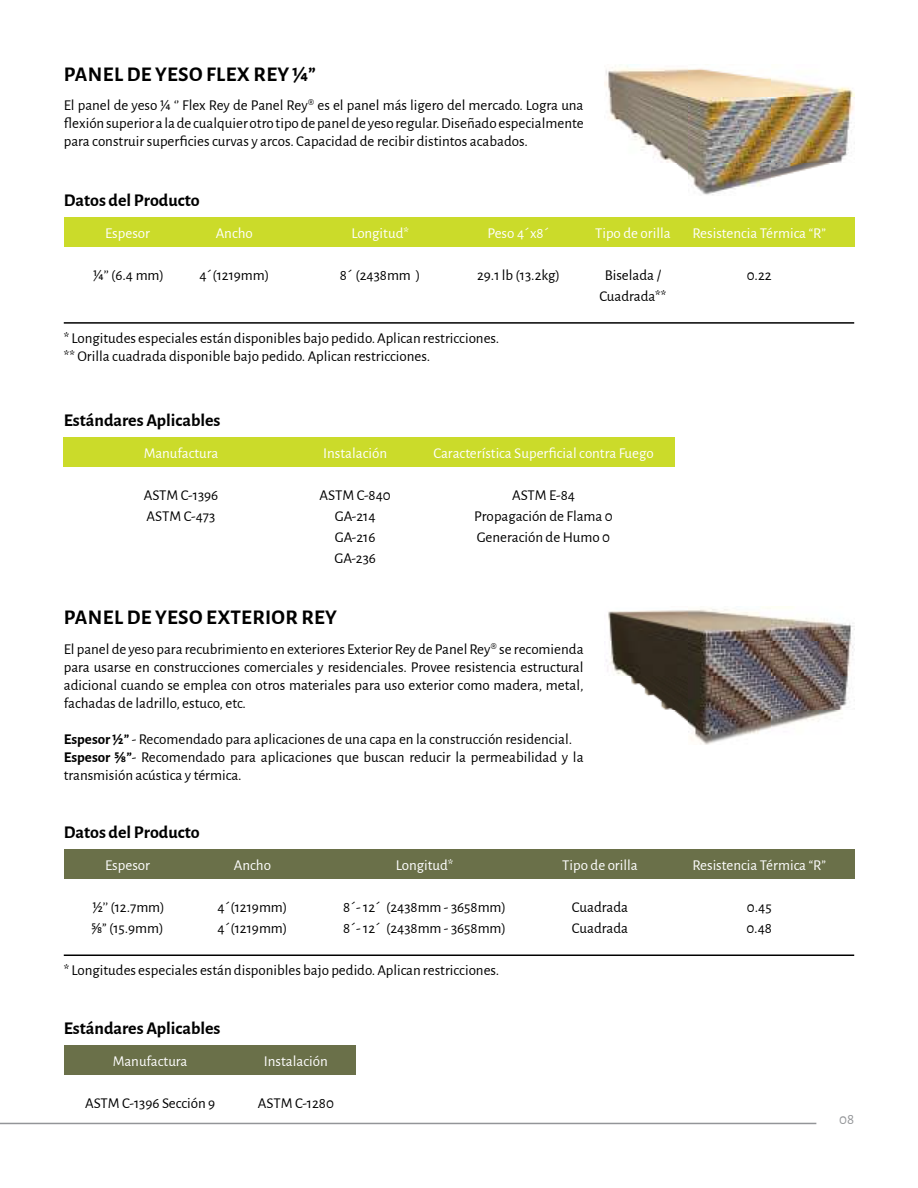
<style>
.page{position:relative;width:918px;height:1188px;background:#fff}
.page>*{position:absolute;margin:0;border:0;box-sizing:border-box;transform-origin:0 0}
.t1{font:700 21px "Alegreya Sans";letter-spacing:.02em;color:#000}
.t2{font:700 18px "Alegreya Sans";color:#000}
.t3{font:15px/21px "Alegreya Sans";color:#000}
.t4{font:15px "Alegreya Sans";color:#fff}
.t5{font:15px "Alegreya Sans";color:#939598}
.s1{font-weight:700}
</style>
<div class="page">
<hr style="left:0;top:1123px;width:816px;height:1px;background:#939598">
<div style="left:64px;top:218px;width:790px;height:29px;background:#cbdb2a"></div>
<hr style="left:64px;top:322px;width:790px;height:2px;background:#000">
<div style="left:64px;top:438px;width:611px;height:29px;background:#cbdb2a"></div>
<img style="left:605px;top:66px;width:249px;height:129px">
<div style="left:64px;top:850px;width:790px;height:29px;background:#6a7049"></div>
<hr style="left:64px;top:955px;width:790px;height:1px;background:#000">
<div style="left:64px;top:1046px;width:291px;height:29px;background:#6a7049"></div>
<img style="left:606px;top:608px;width:248px;height:136px">
<h1 class="t1" style="left:64px;top:58px;width:253px">PANEL DE YESO FLEX REY 1/4”</h1>
<p class="t3" style="left:64px;top:96px;width:521px;line-height:18px;text-align:justify">El panel de yeso ¼ ‘’ Flex Rey de Panel Rey® es el panel más ligero del mercado. Logra una flexión superior a la de cualquier otro tipo de panel de yeso regular. Diseñado especialmente para construir superficies curvas y arcos. Capacidad de recibir distintos acabados.</p>
<p class="t2" style="left:64px;top:186px;width:137px">Datos del Producto</p>
<p class="t4" style="left:105px;top:223px;width:46px">Espesor</p>
<p class="t4" style="left:216px;top:223px;width:39px">Ancho</p>
<p class="t4" style="left:351px;top:223px;width:59px">Longitud*</p>
<p class="t4" style="left:488px;top:223px;width:63px">Peso 4´x8´</p>
<p class="t4" style="left:595px;top:223px;width:77px">Tipo de orilla</p>
<p class="t4" style="left:692px;top:223px;width:135px">Resistencia Térmica “R”</p>
<p class="t3" style="left:477px;top:264px;width:84px">29.1 lb (13.2kg)</p>
<p class="t3" style="left:747px;top:264px;width:27px">0.22</p>
<p class="t3" style="left:93px;top:264px;width:72px">1/4’’ (6.4 mm)</p>
<p class="t3" style="left:199px;top:264px;width:72px">4´(1219mm)</p>
<p class="t3" style="left:340px;top:264px;width:82px">8´ (2438mm )</p>
<p class="t3" style="left:599px;top:264px;width:69px;text-align:center">Biselada /<br>Cuadrada**</p>
<p class="t3" style="left:64px;top:328px;width:437px;line-height:18px">* Longitudes especiales están disponibles bajo pedido. Aplican restricciones. ** Orilla cuadrada disponible bajo pedido. Aplican restricciones.</p>
<p class="t2" style="left:64px;top:407px;width:158px">Estándares Aplicables</p>
<p class="t4" style="left:144px;top:443px;width:76px">Manufactura</p>
<p class="t3" style="left:144px;top:484px;width:76px">ASTM C-1396<br>ASTM C-473</p>
<p class="t3" style="left:320px;top:484px;width:73px;text-align:center">ASTM C-840<br>GA-214<br>GA-216<br>GA-236</p>
<p class="t3" style="left:474px;top:484px;width:140px;text-align:center">ASTM E-84<br>Propagación de Flama 0<br>Generación de Humo 0</p>
<p class="t4" style="left:433px;top:443px;width:222px">Característica Superficial contra Fuego</p>
<p class="t4" style="left:323px;top:443px;width:65px">Instalación</p>
<h1 class="t1" style="left:64px;top:601px;width:275px">PANEL DE YESO EXTERIOR REY</h1>
<p class="t3" style="left:64px;top:639px;width:521px;line-height:18px;text-align:justify">El panel de yeso para recubrimiento en exteriores Exterior Rey de Panel Rey® se recomienda para usarse en construcciones comerciales y residenciales. Provee resistencia estructural adicional cuando se emplea con otros materiales para uso exterior como madera, metal, fachadas de ladrillo, estuco, etc.</p>
<p class="t3" style="left:64px;top:729px;width:521px;line-height:18px"><span class="s1">Espesor 1/2”</span> - Recomendado para aplicaciones de una capa en la construcción residencial.<br><span class="s1">Espesor 5/8”</span>- Recomendado para aplicaciones que buscan reducir la permeabilidad y la transmisión acústica y térmica.</p>
<p class="t2" style="left:64px;top:819px;width:137px">Datos del Producto</p>
<p class="t4" style="left:105px;top:855px;width:46px">Espesor</p>
<p class="t4" style="left:234px;top:855px;width:39px">Ancho</p>
<p class="t4" style="left:396px;top:855px;width:59px">Longitud*</p>
<p class="t4" style="left:562px;top:855px;width:77px">Tipo de orilla</p>
<p class="t4" style="left:692px;top:855px;width:135px">Resistencia Térmica “R”</p>
<p class="t3" style="left:91px;top:896px;width:75px">½’’ (12.7mm)<br>5/8” (15.9mm)</p>
<p class="t3" style="left:217px;top:896px;width:72px">4´(1219mm)<br>4´(1219mm)</p>
<p class="t3" style="left:343px;top:896px;width:164px">8´- 12´ (2438mm - 3658mm)<br>8´- 12´ (2438mm - 3658mm)</p>
<p class="t3" style="left:572px;top:896px;width:58px">Cuadrada<br>Cuadrada</p>
<p class="t3" style="left:746px;top:896px;width:27px">0.45<br>0.48</p>
<p class="t3" style="left:64px;top:959px;width:437px">* Longitudes especiales están disponibles bajo pedido. Aplican restricciones.</p>
<p class="t2" style="left:64px;top:1015px;width:158px">Estándares Aplicables</p>
<p class="t4" style="left:113px;top:1051px;width:76px">Manufactura</p>
<p class="t4" style="left:264px;top:1051px;width:65px">Instalación</p>
<p class="t3" style="left:85px;top:1092px;width:132px">ASTM C-1396 Sección 9</p>
<p class="t3" style="left:258px;top:1092px;width:78px">ASTM C-1280</p>
<p class="t5" style="left:839px;top:1109px;width:17px">08</p>
</div>
